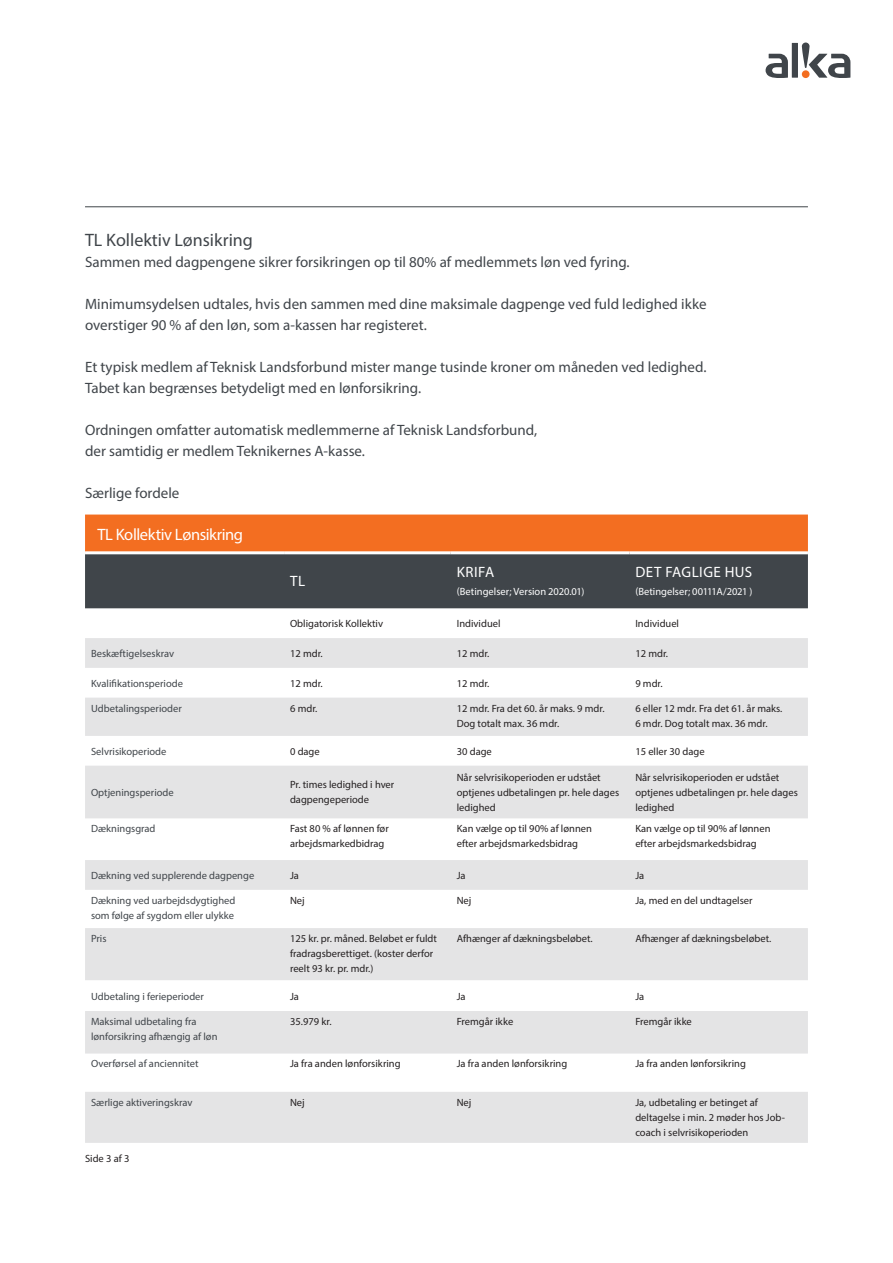
<style>
.page{position:relative;width:893px;height:1263px;background:#fff}
.page>*{position:absolute;margin:0;border:0;box-sizing:border-box;transform-origin:0 0}
.Underrubrik{font:18px "Myriad Pro";color:#40454a}
.Tabel_rubrik{font:16.5px "Myriad Pro";letter-spacing:-.02em;color:#fff}
.brødtekst{font:15px/21px "Myriad Pro";color:#40454a}
.Tabel_mellemrubrik{font:15px "Myriad Pro";letter-spacing:.035em;color:#fff}
.mellemrubrik{font:15px "Myriad Pro";color:#40454a}
.Tabel_brødtekst{font:10.5px/15px "Myriad Pro";color:#231f20}
.Tabel_brødtekst_FED{font:10.5px/15px "Myriad Pro";color:#40454a}
.Tabel_mellemrubrik-2{font:10.5px "Myriad Pro";color:#fff}
</style>
<div class="page">
<div style="left:792px;top:43px;width:6px;height:35px;background:#40454a"></div>
<svg style="left:766px;top:54px;width:22px;height:24px"></svg>
<svg style="left:802px;top:43px;width:48px;height:35px"></svg>
<svg style="left:85px;top:514px;width:723px;height:94px;background:#89573b"></svg>
<svg style="left:85px;top:638px;width:723px;height:505px;fill:#e4e4e5"></svg>
<hr style="left:85px;top:551px;width:199px;height:3px;background:#fff">
<hr style="left:284px;top:551px;width:167px;height:3px;background:#fff">
<hr style="left:451px;top:551px;width:178px;height:3px;background:#fff">
<hr style="left:629px;top:551px;width:179px;height:3px;background:#fff">
<hr style="left:85px;top:207px;width:723px;height:1px;background:#40454a">
<p class="Underrubrik" style="left:85px;top:229px;width:169px">TL Kollektiv Lønsikring</p>
<p class="brødtekst" style="left:85px;top:252px;width:546px">Sammen med dagpengene sikrer forsikringen op til 80% af medlemmets løn ved fyring.</p>
<p class="brødtekst" style="left:85px;top:294px;width:623px">Minimumsydelsen udtales, hvis den sammen med dine maksimale dagpenge ved fuld ledighed ikke overstiger 90 % af den løn, som a-kassen har registeret.</p>
<p class="brødtekst" style="left:85px;top:357px;width:623px">Et typisk medlem af Teknisk Landsforbund mister mange tusinde kroner om måneden ved ledighed.<br>Tabet kan begrænses betydeligt med en lønforsikring.</p>
<p class="brødtekst" style="left:85px;top:420px;width:454px">Ordningen omfatter automatisk medlemmerne af Teknisk Landsforbund,</p>
<p class="brødtekst" style="left:85px;top:441px;width:282px">der samtidig er medlem Teknikernes A-kasse.</p>
<p class="mellemrubrik" style="left:85px;top:484px;width:96px">Særlige fordele</p>
<p class="Tabel_rubrik" style="left:97px;top:524px;width:147px">TL Kollektiv Lønsikring</p>
<p class="Tabel_mellemrubrik" style="left:290px;top:572px;width:17px">TL</p>
<p class="Tabel_mellemrubrik" style="left:635px;top:563px;width:118px">DET FAGLIGE HUS</p>
<p class="Tabel_mellemrubrik-2" style="left:635px;top:585px;width:119px">(Betingelser; 00111A/2021 )</p>
<p class="Tabel_mellemrubrik" style="left:457px;top:563px;width:39px">KRIFA</p>
<p class="Tabel_mellemrubrik-2" style="left:457px;top:585px;width:129px">(Betingelser; Version 2020.01)</p>
<p class="Tabel_brødtekst" style="left:290px;top:616px;width:95px">Obligatorisk Kollektiv</p>
<p class="Tabel_brødtekst" style="left:457px;top:616px;width:45px">Individuel</p>
<p class="Tabel_brødtekst" style="left:635px;top:616px;width:45px">Individuel</p>
<p class="Tabel_brødtekst_FED" style="left:91px;top:646px;width:85px">Beskæftigelseskrav</p>
<p class="Tabel_brødtekst" style="left:290px;top:646px;width:34px">12 mdr.</p>
<p class="Tabel_brødtekst" style="left:457px;top:646px;width:34px">12 mdr.</p>
<p class="Tabel_brødtekst" style="left:635px;top:646px;width:34px">12 mdr.</p>
<p class="Tabel_brødtekst_FED" style="left:91px;top:675px;width:93px">Kvalifikationsperiode</p>
<p class="Tabel_brødtekst" style="left:290px;top:675px;width:34px">12 mdr.</p>
<p class="Tabel_brødtekst" style="left:457px;top:675px;width:34px">12 mdr.</p>
<p class="Tabel_brødtekst" style="left:635px;top:675px;width:29px">9 mdr.</p>
<p class="Tabel_brødtekst_FED" style="left:91px;top:700px;width:92px">Udbetalingsperioder</p>
<p class="Tabel_brødtekst" style="left:290px;top:700px;width:29px">6 mdr.</p>
<p class="Tabel_brødtekst" style="left:457px;top:700px;width:149px">12 mdr. Fra det 60. år maks. 9 mdr.<br>Dog totalt max. 36 mdr.</p>
<p class="Tabel_brødtekst" style="left:635px;top:700px;width:148px">6 eller 12 mdr. Fra det 61. år maks.<br>6 mdr. Dog totalt max. 36 mdr.</p>
<p class="Tabel_brødtekst_FED" style="left:91px;top:743px;width:77px">Selvrisikoperiode</p>
<p class="Tabel_brødtekst" style="left:290px;top:743px;width:31px">0 dage</p>
<p class="Tabel_brødtekst" style="left:457px;top:743px;width:37px">30 dage</p>
<p class="Tabel_brødtekst" style="left:635px;top:743px;width:71px">15 eller 30 dage</p>
<p class="Tabel_brødtekst_FED" style="left:91px;top:785px;width:84px">Optjeningsperiode</p>
<p class="Tabel_brødtekst" style="left:290px;top:777px;width:106px">Pr. times ledighed i hver dagpengeperiode</p>
<p class="Tabel_brødtekst" style="left:457px;top:770px;width:164px">Når selvrisikoperioden er udstået optjenes udbetalingen pr. hele dages ledighed</p>
<p class="Tabel_brødtekst" style="left:635px;top:770px;width:164px">Når selvrisikoperioden er udstået optjenes udbetalingen pr. hele dages ledighed</p>
<p class="Tabel_brødtekst_FED" style="left:91px;top:821px;width:66px">Dækningsgrad</p>
<p class="Tabel_brødtekst" style="left:290px;top:821px;width:100px">Fast 80 % af lønnen før</p>
<p class="Tabel_brødtekst" style="left:290px;top:836px;width:96px">arbejdsmarkedbidrag</p>
<p class="Tabel_brødtekst" style="left:457px;top:821px;width:137px">Kan vælge op til 90% af lønnen efter arbejdsmarkedsbidrag</p>
<p class="Tabel_brødtekst" style="left:635px;top:821px;width:137px">Kan vælge op til 90% af lønnen efter arbejdsmarkedsbidrag</p>
<p class="Tabel_brødtekst_FED" style="left:91px;top:868px;width:165px">Dækning ved supplerende dagpenge</p>
<p class="Tabel_brødtekst" style="left:290px;top:868px;width:10px">Ja</p>
<p class="Tabel_brødtekst" style="left:457px;top:868px;width:10px">Ja</p>
<p class="Tabel_brødtekst" style="left:635px;top:868px;width:10px">Ja</p>
<p class="Tabel_brødtekst_FED" style="left:91px;top:892px;width:146px">Dækning ved uarbejdsdygtighed som følge af sygdom eller ulykke</p>
<p class="Tabel_brødtekst" style="left:290px;top:892px;width:16px">Nej</p>
<p class="Tabel_brødtekst" style="left:457px;top:892px;width:16px">Nej</p>
<p class="Tabel_brødtekst" style="left:635px;top:892px;width:119px">Ja, med en del undtagelser</p>
<p class="Tabel_brødtekst_FED" style="left:91px;top:931px;width:17px">Pris</p>
<p class="Tabel_brødtekst" style="left:290px;top:931px;width:148px">125 kr. pr. måned. Beløbet er fuldt fradragsberettiget. (koster derfor reelt 93 kr. pr. mdr.)</p>
<p class="Tabel_brødtekst" style="left:457px;top:931px;width:137px">Afhænger af dækningsbeløbet.</p>
<p class="Tabel_brødtekst" style="left:635px;top:931px;width:137px">Afhænger af dækningsbeløbet.</p>
<p class="Tabel_brødtekst_FED" style="left:91px;top:988px;width:114px">Udbetaling i ferieperioder</p>
<p class="Tabel_brødtekst" style="left:290px;top:988px;width:10px">Ja</p>
<p class="Tabel_brødtekst" style="left:457px;top:988px;width:10px">Ja</p>
<p class="Tabel_brødtekst" style="left:635px;top:988px;width:10px">Ja</p>
<p class="Tabel_brødtekst_FED" style="left:91px;top:1014px;width:128px">Maksimal udbetaling fra lønforsikring afhængig af løn</p>
<p class="Tabel_brødtekst" style="left:290px;top:1014px;width:43px">35.979 kr.</p>
<p class="Tabel_brødtekst" style="left:457px;top:1014px;width:58px">Fremgår ikke</p>
<p class="Tabel_brødtekst" style="left:635px;top:1014px;width:58px">Fremgår ikke</p>
<p class="Tabel_brødtekst_FED" style="left:91px;top:1056px;width:109px">Overførsel af anciennitet</p>
<p class="Tabel_brødtekst" style="left:290px;top:1056px;width:112px">Ja fra anden lønforsikring</p>
<p class="Tabel_brødtekst" style="left:457px;top:1056px;width:112px">Ja fra anden lønforsikring</p>
<p class="Tabel_brødtekst" style="left:635px;top:1056px;width:112px">Ja fra anden lønforsikring</p>
<p class="Tabel_brødtekst_FED" style="left:91px;top:1094px;width:103px">Særlige aktiveringskrav</p>
<p class="Tabel_brødtekst" style="left:290px;top:1094px;width:16px">Nej</p>
<p class="Tabel_brødtekst" style="left:457px;top:1094px;width:16px">Nej</p>
<p class="Tabel_brødtekst" style="left:635px;top:1094px;width:151px">Ja, udbetaling er betinget af deltagelse i min. 2 møder hos Job&shy;coach i selvrisikoperioden</p>
<p class="Tabel_brødtekst" style="left:85px;top:1151px;width:46px">Side 3 af 3</p>
</div>
